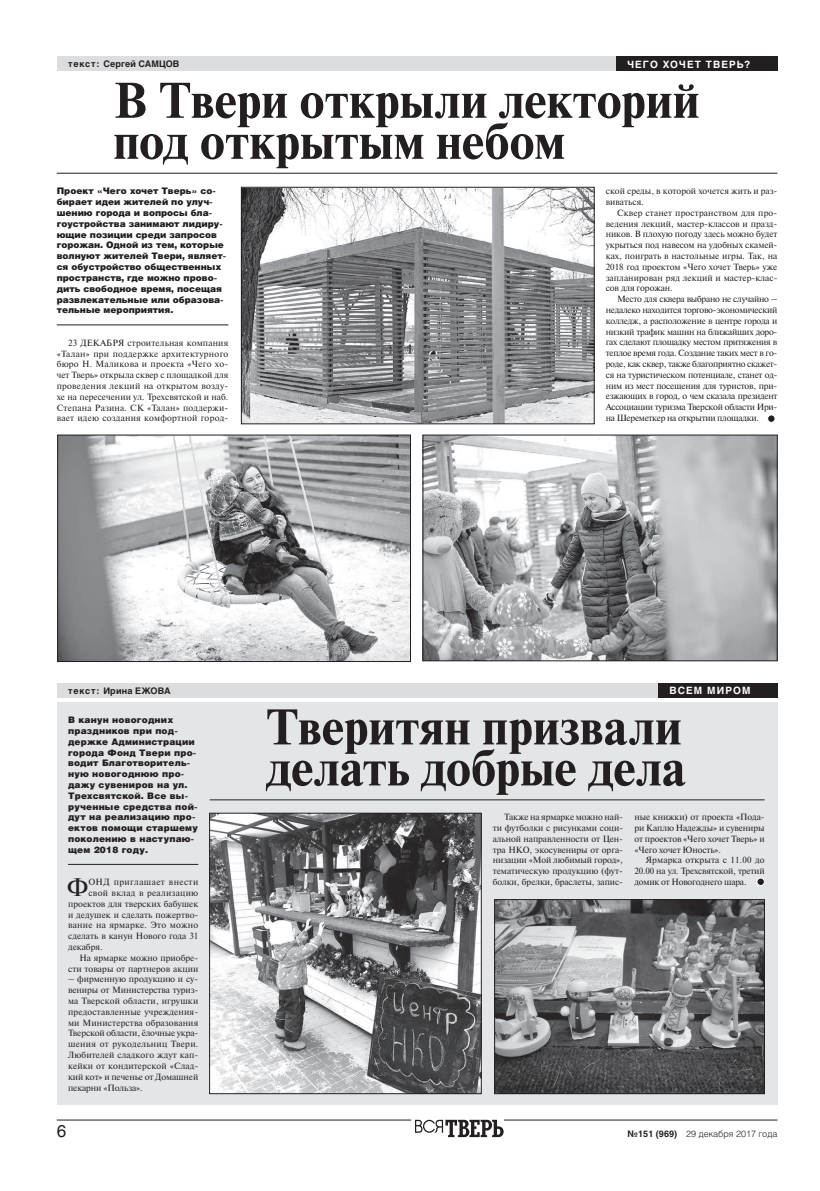
<style>
.page{position:relative;width:820px;height:1191px;background:#fff}
.page>*{position:absolute;margin:0;border:0;box-sizing:border-box;transform-origin:0 0}
.t1{font:700 50px/41px "Newton C";color:#231f20}
.t2{font:24.4px "Newton C";color:#231f20}
.t3{font:17px "Helios";color:#231f20}
.t4{font:700 10px "Helios";letter-spacing:.11em;color:#fff}
.t5{font:9px/10.8px "Newton C";color:#231f20;text-align:justify}
.t6{font:900 9px/10.8px "Helios";color:#231f20}
.t7{font:900 9px/10.8px "Helios";letter-spacing:.02em;color:#231f20}
.t8{font:9px "Newton C";letter-spacing:.03em;color:#231f20}
.t9{font:700 9px "Helios";letter-spacing:.08em;color:#231f20}
.t10{font:300 9px "Helios";color:#231f20}
.t11{font:9px "Newton C";letter-spacing:.04em;color:#231f20}
.s1{font-weight:700}
</style>
<div class="page">
<hr style="left:57px;top:1119px;width:354px;height:1px;background:#231f20">
<hr style="left:503px;top:1119px;width:274px;height:1px;background:#231f20">
<svg style="left:415px;top:1119px;width:88px;height:18px"></svg>
<div style="left:57px;top:702px;width:720px;height:402px;background:#e4e5e7"></div>
<hr style="left:68px;top:864px;width:130px;height:1px;background:#231f20">
<hr style="left:57px;top:325px;width:171px;height:1px;background:#231f20">
<div style="left:57px;top:683px;width:720px;height:14px;background:#dcdddf"></div>
<div style="left:57px;top:57px;width:720px;height:14px;background:#dcdddf"></div>
<div style="left:658px;top:683px;width:119px;height:14px;background:#231f20"></div>
<div style="left:615px;top:57px;width:162px;height:14px;background:#231f20"></div>
<div style="left:767px;top:415px;width:7px;height:7px;background:#231f20;border-radius:50%"></div>
<div style="left:767px;top:415px;width:8px;height:7px;border:1px solid #fff;border-radius:50%"></div>
<div style="left:756px;top:878px;width:8px;height:7px;background:#231f20;border-radius:50%"></div>
<div style="left:756px;top:877px;width:8px;height:8px;border:1px solid #fff;border-radius:50%"></div>
<hr style="left:209px;top:799px;width:555px;height:1px;background:#231f20">
<hr style="left:57px;top:173px;width:720px;height:1px;background:#231f20">
<img style="left:496px;top:901px;width:266px;height:190px">
<div style="left:494px;top:899px;width:270px;height:194px;border:1px solid #231f20"></div>
<img style="left:211px;top:815px;width:268px;height:276px">
<div style="left:209px;top:813px;width:272px;height:280px;border:1px solid #231f20"></div>
<img style="left:243px;top:189px;width:349px;height:233px">
<div style="left:241px;top:187px;width:353px;height:237px;border:1px solid #231f20"></div>
<img style="left:59px;top:437px;width:349px;height:222px">
<div style="left:57px;top:435px;width:353px;height:226px;border:1px solid #231f20"></div>
<img style="left:424px;top:437px;width:351px;height:222px">
<div style="left:422px;top:435px;width:355px;height:226px;border:1px solid #231f20"></div>
<p class="t9" style="left:68px;top:59px;width:78px">текст: Сергей САМ</p>
<p class="t9" style="left:159px;top:59px;width:15px">ЦОВ</p>
<p class="t4" style="left:626px;top:58px;width:125px">чего хочет тверь?</p>
<h1 class="t1" style="left:113px;top:80px;width:587px">В Твери открыли лекторий под открытым небом</h1>
<p class="t6" style="left:57px;top:185px;width:171px">Проект «Чего хочет Тверь» со&shy;бирает идеи жителей по улуч&shy;шению города и вопросы бла&shy;гоустройства занимают лидиру&shy;ющие позиции среди запросов горожан. Одной из тем, которые волнуют жителей Твери, являет&shy;ся обустройство общественных пространств, где можно прово&shy;дить свободное время, посещая развлекательные или образова&shy;тельные мероприятия.</p>
<p class="t5" style="left:57px;top:337px;width:173px;text-indent:11px">23 д екабря строительная компания «Талан» при поддержке архитектурного бюро Н. Маликова и проекта «Чего хо&shy;чет Тверь» открыла сквер с площадкой для проведения лекций на открытом возду&shy;хе на пересечении ул. Трехсвятской и наб.<br>Степана Разина. СК «Талан» поддержи&shy;вает идею создания комфортной город-</p>
<p class="t5" style="left:605px;top:186px;width:173px">ской среды, в которой хочется жить и раз&shy;виваться.</p>
<p class="t5" style="left:605px;top:207px;width:173px;text-indent:11px">Сквер станет пространством для про&shy;ведения лекций, мастер-классов и празд&shy;ников. В плохую погоду здесь можно будет укрыться под навесом на удобных скамей&shy;ках, поиграть в настольные игры. Так, на 2018 год проектом «Чего хочет Тверь» уже запланирован ряд лекций и мастер-клас&shy;сов для горожан.</p>
<p class="t5" style="left:605px;top:294px;width:173px;text-indent:11px">Место для сквера выбрано не случайно – недалеко находится торгово-экономический колледж, а расположение в центре города и низкий трафик машин на ближайших доро&shy;гах сделают площадку местом притяжения в теплое время года. Создание таких мест в го&shy;роде, как сквер, также благоприятно скажет&shy;ся на туристическом потенциале, станет од&shy;ним из мест посещения для туристов, при&shy;езжающих в город, о чем сказала президент Ассоциации туризма Тверской области Ири&shy;на Шереметкер на открытии площадки.</p>
<p class="t9" style="left:68px;top:685px;width:90px">текст: Ирина ЕЖОВА</p>
<p class="t7" style="left:68px;top:714px;width:131px">В канун новогодних праздников при под&shy;держке Администрации города Фонд Твери про&shy;водит Благотворитель&shy;ную новогоднюю про&shy;дажу сувениров на ул.<br>Трехсвятской. Все вы&shy;рученные средства пой&shy;дут на реализацию про&shy;ектов помощи старшему поколению в наступаю&shy;щем 2018 году.</p>
<h2 class="t2" style="left:67px;top:874px;width:23px">Ф</h2>
<p class="t5" style="left:88px;top:876px;width:8px">онд</p>
<p class="t11" style="left:114px;top:877px;width:86px">приглашает внести</p>
<p class="t8" style="left:88px;top:888px;width:111px">свой вклад в реализацию</p>
<p class="t5" style="left:68px;top:898px;width:132px">проектов для тверских бабушек</p>
<p class="t5" style="left:68px;top:909px;width:132px">и дедушек и сделать пожертво-</p>
<p class="t8" style="left:68px;top:920px;width:132px">вание на ярмарке. Это можно</p>
<p class="t5" style="left:68px;top:930px;width:132px">сделать в канун Нового года 31</p>
<p class="t5" style="left:68px;top:941px;width:36px">декабря.</p>
<p class="t5" style="left:79px;top:952px;width:120px">На ярмарке можно приобре-</p>
<p class="t5" style="left:68px;top:963px;width:132px">сти товары от партнеров акции</p>
<p class="t5" style="left:68px;top:974px;width:132px">– фирменную продукцию и су&shy;вениры от Министерства туриз&shy;ма Тверской области, игрушки предоставленные учреждения&shy;ми Министерства образования Тверской области, ёлочные укра&shy;шения от рукодельниц Твери.<br>Любителей сладкого ждут кап&shy;кейки от кондитерской «Слад&shy;кий кот» и печенье от Домашней пекарни «Польза».</p>
<p class="t4" style="left:669px;top:685px;width:82px">всем миром</p>
<h1 class="t1" style="left:266px;top:706px;width:421px">Тверитян призвали делать добрые дела</h1>
<p class="t5" style="left:492px;top:811px;width:132px;text-indent:11px">Также на ярмарке можно най&shy;ти футболки с рисунками соци&shy;альной направленности от Цен&shy;тра НКО, экосувениры от орга&shy;низации «Мой любимый город», тематическую продукцию (фут&shy;болки, брелки, браслеты, запис-</p>
<p class="t5" style="left:634px;top:811px;width:132px">ные книжки) от проекта «Пода&shy;ри Каплю Надежды» и сувениры от проектов «Чего хочет Тверь» и «Чего хочет Юность».</p>
<p class="t5" style="left:634px;top:855px;width:132px;text-indent:11px">Ярмарка открыта с 11.00 до 20.00 на ул. Трехсвятской, третий домик от Новогоднего шара.</p>
<h3 class="t3" style="left:57px;top:1120px;width:11px">6</h3>
<p class="t10" style="left:627px;top:1128px;width:151px"><span class="s1">№151 (969)</span> 29 декабря 2017 года</p>
</div>
